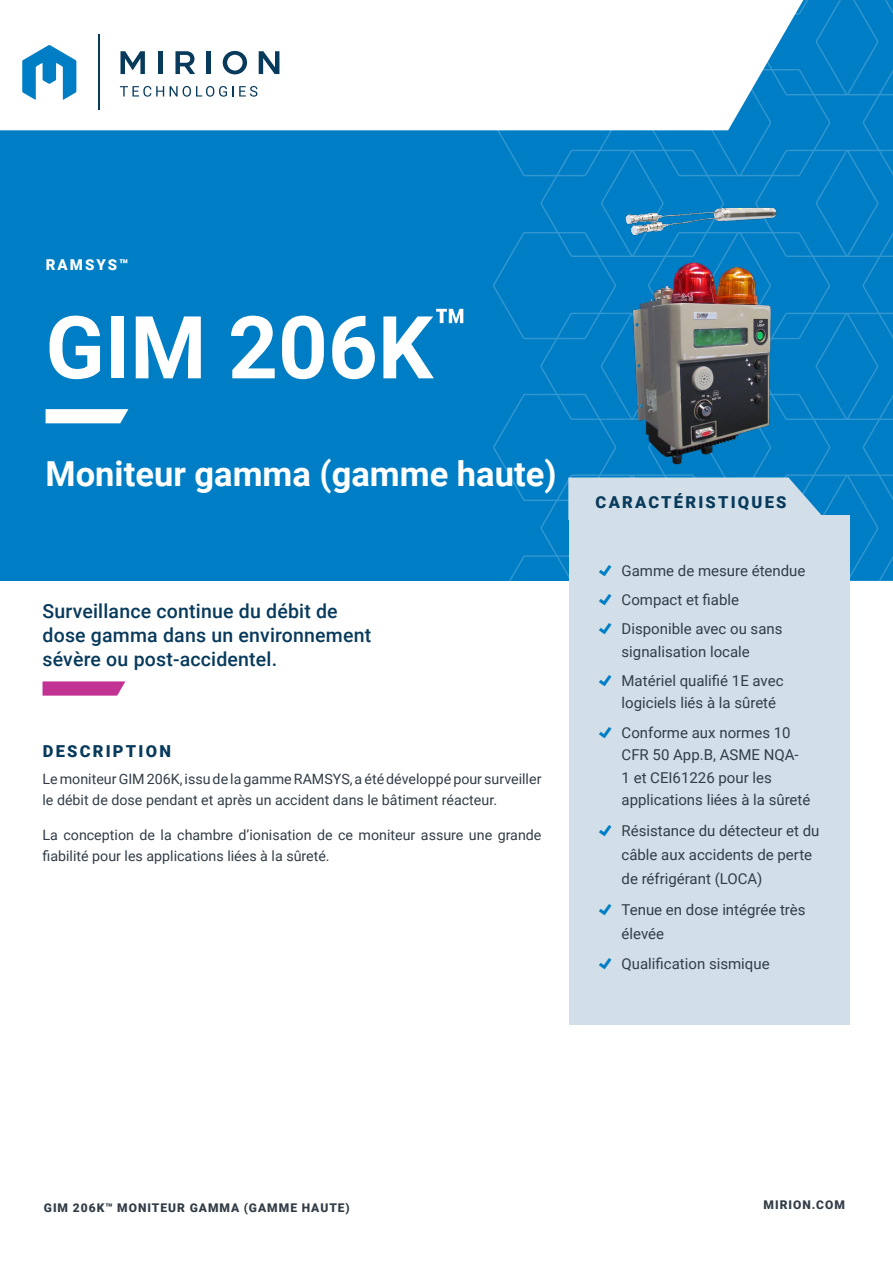
<style>
.page{position:relative;width:893px;height:1263px;background:#fff}
.page>*{position:absolute;margin:0;border:0;box-sizing:border-box;transform-origin:0 0}
.Cover_Title{font:700 87px "Roboto";color:#fff}
.H2_Subhead{font:700 34.5px "Roboto";color:#fff}
.Callout_2{font:500 19.5px/24px "Roboto";letter-spacing:.01em;color:#083a5c}
.H3_Subhead{font:900 16.5px "Roboto";letter-spacing:.135em;color:#083a5c}
.t1{font:15px/22.5px "Roboto";color:#323d47}
.H3_Subhead-2{font:900 15px "Roboto";letter-spacing:.135em;color:#fff}
.Body{font:14.25px/21px "Roboto";color:#323d47}
.t2{font:900 12px "Roboto";letter-spacing:.085em;color:#323d47}
</style>
<div class="page">
<div style="left:0;top:0;width:893px;height:581px;background:#007ec5"></div>
<div style="left:0;top:0;width:492px;height:130px;background:#fff"></div>
<svg style="left:22px;top:45px;width:54px;height:55px"></svg>
<svg style="left:121px;top:51px;width:24px;height:23px"></svg>
<hr style="left:158px;top:51px;width:4px;height:23px;background:#083a5c">
<svg style="left:175px;top:51px;width:20px;height:23px"></svg>
<div style="left:206px;top:51px;width:5px;height:23px;background:#083a5c"></div>
<svg style="left:223px;top:51px;width:24px;height:23px"></svg>
<svg style="left:259px;top:51px;width:20px;height:23px"></svg>
<hr style="left:98px;top:34px;width:1px;height:76px;background:#083a5c">
<svg style="left:120px;top:86px;width:44px;height:11px"></svg>
<svg style="left:170px;top:86px;width:87px;height:11px"></svg>
<svg style="left:46px;top:409px;width:82px;height:14px"></svg>
<div style="left:569px;top:516px;width:280px;height:509px;background:#d2dfe8"></div>
<svg style="left:43px;top:681px;width:82px;height:15px"></svg>
<svg style="left:492px;top:0;width:401px;height:581px"></svg>
<p class="H3_Subhead-2" style="left:46px;top:254px;width:84px">RAMSYS™</p>
<p class="Cover_Title" style="left:46px;top:286px;width:423px">GIM 206K<sup>™</sup></p>
<p class="H2_Subhead" style="left:46px;top:449px;width:512px">Moniteur gamma (gamme haute)</p>
<p class="Callout_2" style="left:43px;top:598px;width:330px">Surveillance continue du débit de dose gamma dans un environnement sévère ou post-accidentel.</p>
<p class="H3_Subhead" style="left:43px;top:739px;width:130px">DESCRIPTION</p>
<p class="Body" style="left:43px;top:768px;width:500px">Le moniteur GIM 206K, issu de la gamme RAMSYS, a été développé pour surveiller le débit de dose pendant et après un accident dans le bâtiment réacteur.</p>
<p class="Body" style="left:43px;top:824px;width:500px">La conception de la chambre d’ionisation de ce moniteur assure une grande fiabilité pour les applications liées à la sûreté.</p>
<p class="H3_Subhead" style="left:596px;top:490px;width:192px">CARACTÉRISTIQUES</p>
<p class="t1" style="left:622px;top:558px;width:185px">Gamme de mesure étendue</p>
<p class="t1" style="left:622px;top:588px;width:119px">Compact et fiable</p>
<p class="t1" style="left:622px;top:617px;width:163px">Disponible avec ou sans signalisation locale</p>
<p class="t1" style="left:622px;top:669px;width:163px">Matériel qualifié 1E avec logiciels liés à la sûreté</p>
<p class="t1" style="left:622px;top:720px;width:190px">Conforme aux normes 10<br>CFR 50 App.B, ASME NQA-<br>1 et CEI61226 pour les applications liées à la sûreté</p>
<p class="t1" style="left:622px;top:818px;width:199px;line-height:24px">Résistance du détecteur et du câble aux accidents de perte de réfrigérant (LOCA)</p>
<p class="t1" style="left:622px;top:897px;width:185px;line-height:24px">Tenue en dose intégrée très élevée</p>
<p class="t1" style="left:622px;top:952px;width:150px">Qualification sismique</p>
<p class="t2" style="left:44px;top:1199px;width:307px">GIM 206K™ MONITEUR GAMMA (GAMME HAUTE)</p>
<p class="t2" style="left:763px;top:1196px;width:83px">MIRION.COM</p>
</div>
